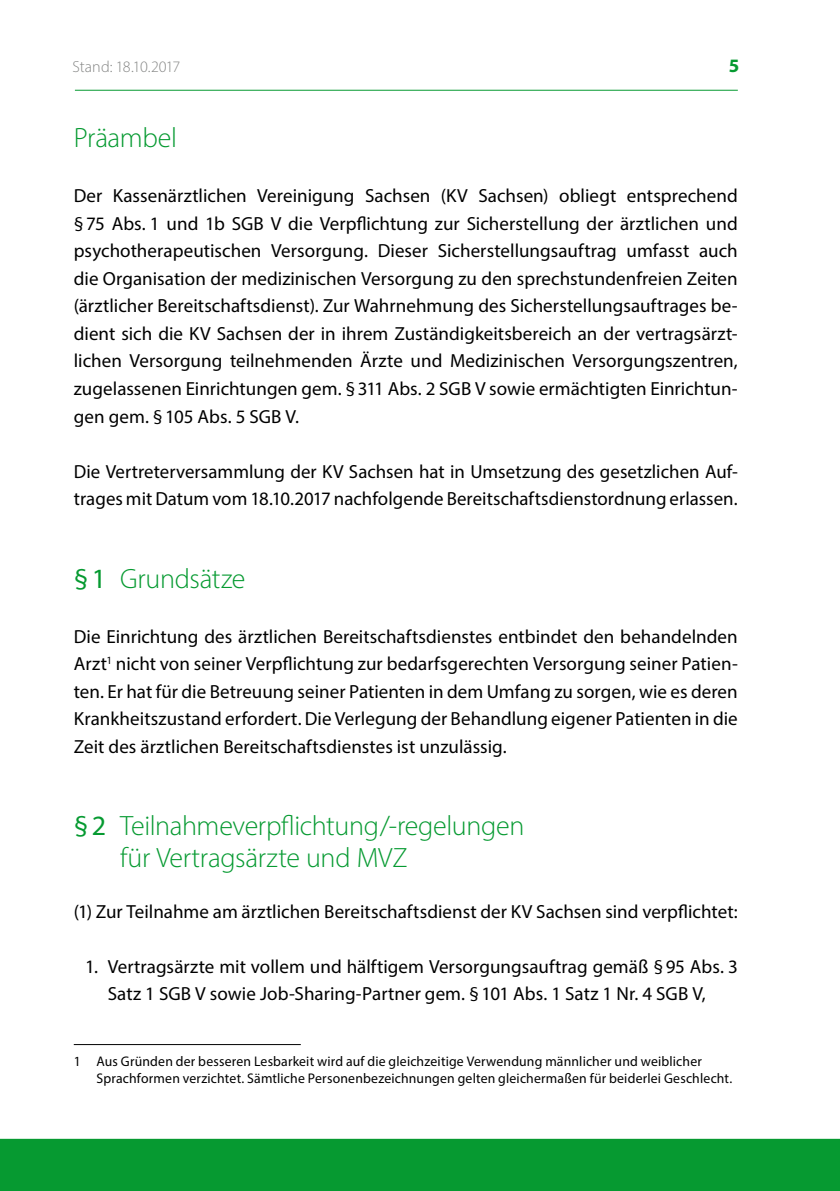
<style>
.page{position:relative;width:840px;height:1191px;background:#fff}
.page>*{position:absolute;margin:0;border:0;box-sizing:border-box;transform-origin:0 0}
.t1{font:300 28px/32px "Myriad Pro";letter-spacing:-.015em;color:#069a31}
.t2{font:19px/27.4px "Myriad Pro";color:#000;text-align:justify}
.t3{font:700 19px "Myriad Pro";color:#069a31}
.t4{font:300 16px "Myriad Pro";letter-spacing:-.015em;color:#868786}
.t5{font:14px/17px "Myriad Pro";letter-spacing:.015em;color:#000}
.s1{font-weight:400}
</style>
<div class="page">
<hr style="left:75px;top:90px;width:662px;height:1px;background:#069a31">
<div style="left:0;top:1138px;width:839px;height:53px;background:#069a31"></div>
<hr style="left:74px;top:1044px;width:226px;height:1px;background:#000">
<p class="t4" style="left:73px;top:57px;width:109px">Stand: 18.10.2017</p>
<p class="t3" style="left:728px;top:53px;width:12px">5</p>
<h1 class="t1" style="left:74px;top:122px;width:105px">Präambel</h1>
<p class="t2" style="left:74px;top:182px;width:665px">Der Kassenärztlichen Vereinigung Sachsen (KV Sachsen) obliegt entsprechend §75 Abs. 1 und 1b SGB V die Verpflichtung zur Sicherstellung der ärztlichen und psychotherapeutischen Versorgung. Dieser Sicherstellungsauftrag umfasst auch die Organisation der medizinischen Versorgung zu den sprechstundenfreien Zeiten (ärztlicher Bereitschaftsdienst). Zur Wahrnehmung des Sicherstellungsauftrages be&shy;dient sich die KV Sachsen der in ihrem Zuständigkeitsbereich an der vertragsärzt&shy;lichen Versorgung teilnehmenden Ärzte und Medizinischen Versorgungszentren, zugelassenen Einrichtungen gem. §311 Abs. 2 SGB V sowie ermächtigten Einrichtun&shy;gen gem. §105 Abs. 5 SGB V.</p>
<p class="t2" style="left:74px;top:457px;width:665px">Die Vertreterversammlung der KV Sachsen hat in Umsetzung des gesetzlichen Auf&shy;trages mit Datum vom 18.10.2017 nachfolgende Bereitschaftsdienstordnung erlassen.</p>
<h1 class="t1" style="left:74px;top:562px;width:173px"><span class="s1">§1</span> Grundsätze</h1>
<p class="t2" style="left:74px;top:622px;width:665px">Die Einrichtung des ärztlichen Bereitschaftsdienstes entbindet den behandelnden Arzt<sup>1</sup> nicht von seiner Verpflichtung zur bedarfsgerechten Versorgung seiner Patien&shy;ten. Er hat für die Betreuung seiner Patienten in dem Umfang zu sorgen, wie es deren Krankheitszustand erfordert. Die Verlegung der Behandlung eigener Patienten in die Zeit des ärztlichen Bereitschaftsdienstes ist unzulässig.</p>
<h1 class="t1" style="left:120px;top:809px;width:405px;text-indent:-46px"><span class="s1">§2</span> Teilnahmeverpflichtung/-regelungen für Vertragsärzte und MVZ</h1>
<p class="t2" style="left:74px;top:897px;width:665px">(1) Zur Teilnahme am ärztlichen Bereitschaftsdienst der KV Sachsen sind verpflichtet:</p>
<p class="t2" style="left:85px;top:952px;width:653px;text-align:center">1. Vertragsärzte mit vollem und hälftigem Versorgungsauftrag gemäß §95 Abs. 3<br>Satz 1 SGB V sowie Job-Sharing-Partner gem. §101 Abs. 1 Satz 1 Nr. 4 SGB V,</p>
<p class="t5" style="left:96px;top:1052px;width:637px;text-indent:-23px">1 Aus Gründen der besseren Lesbarkeit wird auf die gleichzeitige Verwendung männlicher und weiblicher<br>Sprachformen verzichtet. Sämtliche Personenbezeichnungen gelten gleichermaßen für beiderlei Geschlecht.</p>
</div>
